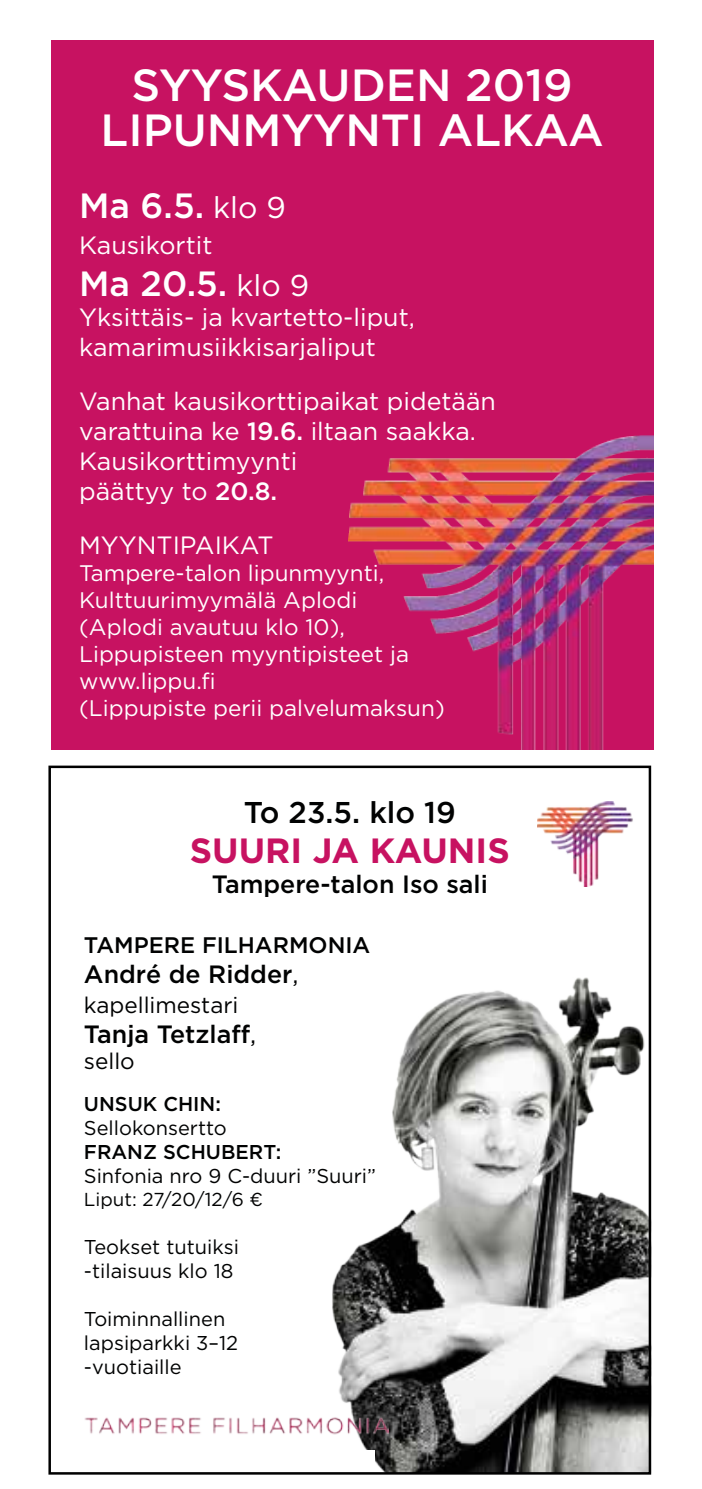
<style>
.page{position:relative;width:702px;height:1489px;background:#fff}
.page>*{position:absolute;margin:0;border:0;box-sizing:border-box;transform-origin:0 0}
.t1{font:500 45px/45px "Gotham Pro";color:#fff;text-align:center}
.t2{font:500 35px "Gotham Pro";color:#fff}
.t3{font:700 35px "Gotham Pro";color:#c71261}
.t4{font:500 30px "Gotham Pro";color:#010202}
.t5{font:25px/30px "Gotham Pro";color:#fff}
.t6{font:500 25px "Gotham Pro";color:#010202}
.t7{font:22.5px/27px "Gotham Pro";color:#fff}
.t8{font:22.5px "Gotham Pro";color:#010202}
.t9{font:500 22.5px "Gotham Pro";color:#010202}
.t10{font:20px/24px "Gotham Pro";color:#010202}
.t11{font:500 20px "Gotham Pro";color:#010202}
.t12{font:18.75px "Gotham Pro";color:#010202}
.s1{font-weight:400;font-size:30px}
.s2{font-weight:500}
.s3{font-weight:400}
</style>
<div class="page">
<div style="left:51px;top:40px;width:602px;height:709px;background:#c71261"></div>
<img style="left:348px;top:435px;width:305px;height:314px">
<img style="left:537px;top:801px;width:96px;height:85px">
<img style="left:332px;top:977px;width:316px;height:494px">
<img style="left:84px;top:1403px;width:304px;height:42px">
<div style="left:358px;top:1449px;width:16px;height:20px;background:#fff"></div>
<h1 class="t1" style="left:100px;top:62px;width:505px">SYYSKAUDEN 2019<br>LIPUNMYYNTI ALKAA</h1>
<h2 class="t2" style="left:79px;top:185px;width:208px">Ma 6.5. <span class="s1">klo 9</span></h2>
<p class="t5" style="left:79px;top:230px;width:135px">Kausikortit</p>
<h2 class="t2" style="left:79px;top:263px;width:231px">Ma 20.5. <span class="s1">klo 9</span></h2>
<p class="t5" style="left:79px;top:302px;width:337px">Yksittäis- ja kvartetto-liput, kamarimusiikkisarjaliput</p>
<p class="t5" style="left:79px;top:386px;width:418px">Vanhat kausikorttipaikat pidetään varattuina ke <span class="s2">19.6.</span> iltaan saakka.<br>Kausikorttimyynti<br>päättyy to <span class="s2">20.8.</span></p>
<p class="t5" style="left:79px;top:530px;width:196px">MYYNTIPAIKAT</p>
<p class="t7" style="left:79px;top:559px;width:367px">Tampere-talon lipunmyynti,<br>Kulttuurimyymälä Aplodi (Aplodi avautuu klo 10),<br>Lippupisteen myyntipisteet ja www.lippu.fi<br>(Lippupiste perii palvelumaksun)</p>
<p class="t4" style="left:244px;top:795px;width:213px">To 23.5. klo 19</p>
<h2 class="t3" style="left:190px;top:830px;width:321px">SUURI JA KAUNIS</h2>
<p class="t6" style="left:212px;top:869px;width:278px">Tampere-talon Iso sali</p>
<p class="t9" style="left:84px;top:932px;width:288px">TAMPERE FILHARMONIA</p>
<p class="t6" style="left:84px;top:959px;width:216px">André de Ridder<span class="s3">,</span></p>
<p class="t8" style="left:84px;top:992px;width:156px">kapellimestari</p>
<p class="t6" style="left:84px;top:1019px;width:174px">Tanja Tetzlaff<span class="s3">,</span></p>
<p class="t8" style="left:84px;top:1048px;width:52px">sello</p>
<p class="t11" style="left:84px;top:1092px;width:139px">UNSUK CHIN:</p>
<p class="t10" style="left:84px;top:1115px;width:144px">Sellokonsertto</p>
<p class="t11" style="left:84px;top:1140px;width:199px">FRANZ SCHUBERT:</p>
<p class="t10" style="left:84px;top:1164px;width:294px">Sinfonia nro 9 C-duuri ”Suuri”</p>
<p class="t12" style="left:84px;top:1188px;width:180px">Liput: 27/20/12/6 €</p>
<p class="t10" style="left:84px;top:1234px;width:157px">Teokset tutuiksi -tilaisuus klo 18</p>
<p class="t10" style="left:84px;top:1306px;width:156px">Toiminnallinen lapsiparkki 3–12 -vuotiaille</p>
</div>
